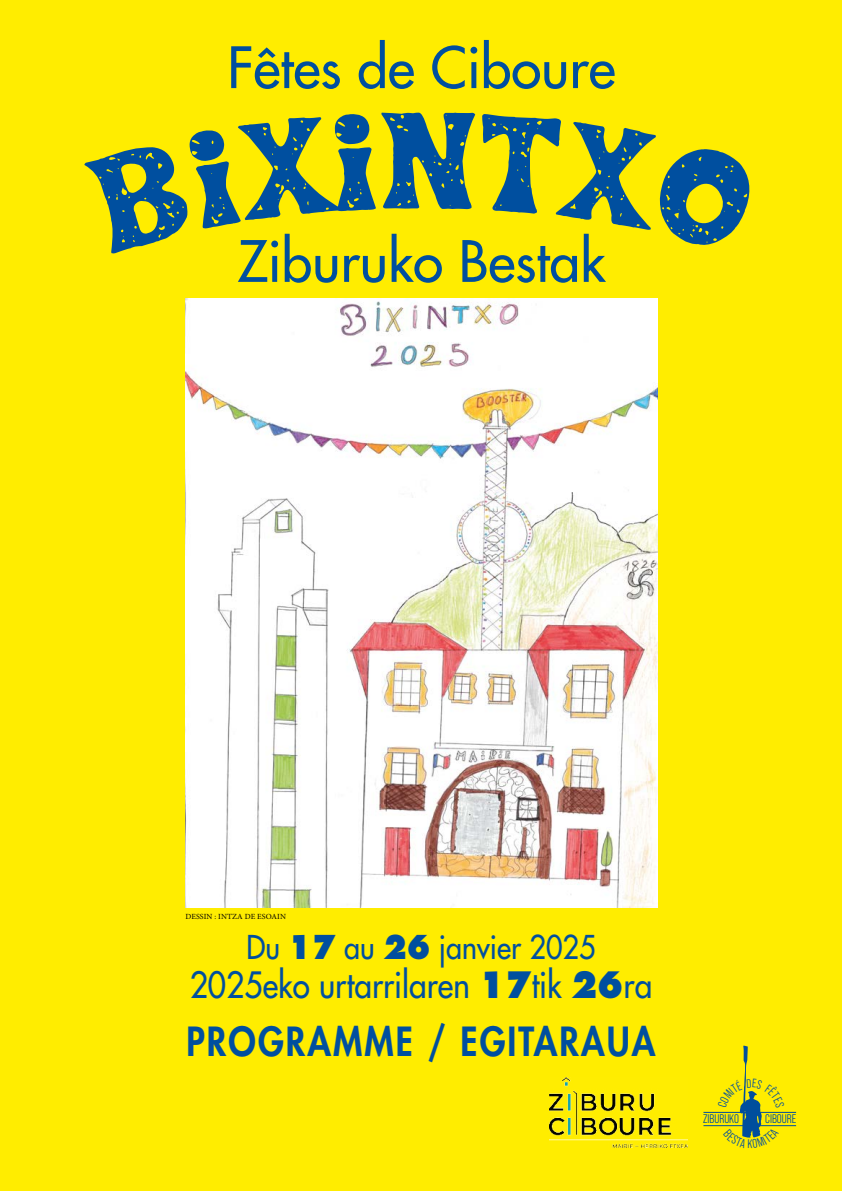
<style>
.page{position:relative;width:842px;height:1191px;background:#ffed00}
.page>*{position:absolute;margin:0;border:0;box-sizing:border-box;transform-origin:0 0}
.t1{font:124.6px "Neo Euskal Herria";color:#004f9f}
.t2{font:500 55.4px "Futura Std";color:#004f9f}
.t3{font:800 39px "Futura Std";letter-spacing:.06em;color:#004f9f;scale:.89 1}
.t4{font:500 35.4px "Futura Std";color:#004f9f;scale:.89 1}
.t5{font:500 32px "Futura Std";color:#004f9f;scale:.89 1}
.t6{font:12.4px "Bebas Neue Pro Middle";color:#004e9d}
.t7{font:7.8px "Minion Pro";letter-spacing:.01em;color:#000}
.s1{font-weight:800}
</style>
<div class="page">
<img style="left:185px;top:299px;width:472px;height:608px">
<hr style="left:703px;top:1112px;width:93px;height:1px;background:#004e9d">
<hr style="left:703px;top:1125px;width:93px;height:1px;background:#004e9d">
<img style="left:550px;top:1077px;width:138px;height:70px">
<svg style="left:718px;top:1045px;width:66px;height:93px"></svg>
<p class="t2" style="left:227px;top:33px;width:390px">Fêtes de Ciboure</p>
<h1 class="t1" style="left:382px;top:106px;width:91px">N</h1>
<p class="t2" style="left:237px;top:227px;width:370px">Ziburuko Bestak</p>
<p class="t7" style="left:185px;top:911px;width:102px">DESSIN : INTZA DE ESOAIN</p>
<p class="t5" style="left:246px;top:927px;width:394px">Du <span class="s1">17</span> au <span class="s1">26</span> janvier 2025</p>
<p class="t4" style="left:190px;top:963px;width:521px">2025eko urtarrilaren <span class="s1">17</span>tik <span class="s1">26</span>ra</p>
<p class="t3" style="left:186px;top:1017px;width:529px">PROGRAMME / EGITARAUA</p>
<p class="t6" style="left:703px;top:1112px;width:38px">ZIBURUKO</p>
<p class="t6" style="left:765px;top:1112px;width:32px">CIBOURE</p>
</div>
